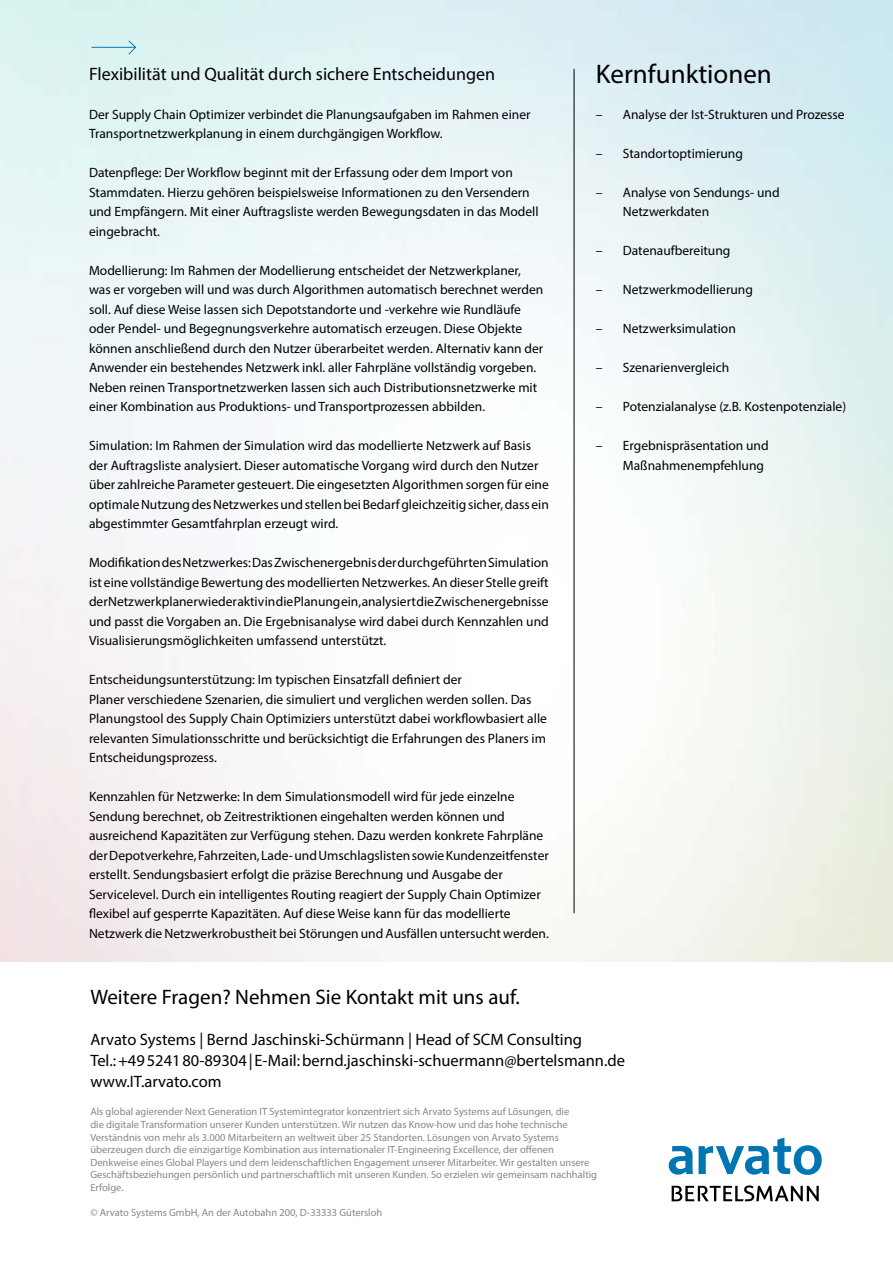
<style>
.page{position:relative;width:893px;height:1263px;background:#fff}
.page>*{position:absolute;margin:0;border:0;box-sizing:border-box;transform-origin:0 0}
.t1{font:27px "Myriad Pro";color:#000}
.t2{font:21px "Myriad Pro";color:#000}
.t3{font:18px "Myriad Pro";color:#000}
.t4{font:16.5px/21px "Myriad Pro";color:#000}
.t5{font:13.5px/19.5px "Myriad Pro";color:#000}
.t6{font:10.5px/12.6px "Myriad Pro";color:#878787}
</style>
<div class="page">
<svg style="left:669px;top:1146px;width:24px;height:28px"></svg>
<svg style="left:699px;top:1137px;width:123px;height:38px"></svg>
<svg style="left:672px;top:1185px;width:147px;height:16px"></svg>
<hr style="left:574px;top:69px;width:1px;height:844px;background:#000">
<hr style="left:92px;top:47px;width:44px;height:1px;background:#0779b5">
<svg style="left:128px;top:40px;width:9px;height:15px"></svg>
<h3 class="t3" style="left:89px;top:63px;width:408px">Flexibilität und Qualität durch sichere Entscheidungen</h3>
<p class="t5" style="left:89px;top:104px;width:443px">Der Supply Chain Optimizer verbindet die Planungsaufgaben im Rahmen einer<br>Transportnetzwerkplanung in einem durchgängigen Workflow.</p>
<p class="t5" style="left:89px;top:163px;width:451px">Datenpflege: Der Workflow beginnt mit der Erfassung oder dem Import von Stammdaten. Hierzu gehören beispielsweise Informationen zu den Versendern und Empfängern. Mit einer Auftragsliste werden Bewegungsdaten in das Modell eingebracht.</p>
<p class="t5" style="left:89px;top:260px;width:456px">Modellierung: Im Rahmen der Modellierung entscheidet der Netzwerkplaner, was er vorgeben will und was durch Algorithmen automatisch berechnet werden soll. Auf diese Weise lassen sich Depotstandorte und -verkehre wie Rundläufe oder Pendel- und Begegnungsverkehre automatisch erzeugen. Diese Objekte können anschließend durch den Nutzer überarbeitet werden. Alternativ kann der Anwender ein bestehendes Netzwerk inkl. aller Fahrpläne vollständig vorgeben.<br>Neben reinen Transportnetzwerken lassen sich auch Distributionsnetzwerke mit einer Kombination aus Produktions- und Transportprozessen abbilden.</p>
<p class="t5" style="left:89px;top:436px;width:461px">Simulation: Im Rahmen der Simulation wird das modellierte Netzwerk auf Basis der Auftragsliste analysiert. Dieser automatische Vorgang wird durch den Nutzer über zahlreiche Parameter gesteuert. Die eingesetzten Algorithmen sorgen für eine optimale Nutzung des Netzwerkes und stellen bei Bedarf gleichzeitig sicher, dass ein abgestimmter Gesamtfahrplan erzeugt wird.</p>
<p class="t5" style="left:89px;top:553px;width:461px;text-align:justify">Modifikation des Netzwerkes: Das Zwischenergebnis der durchgeführten Simulation ist eine vollständige Bewertung des modellierten Netzwerkes. An dieser Stelle greift der Netzwerkplaner wieder aktiv in die Planung ein, analysiert die Zwischenergebnisse und passt die Vorgaben an. Die Ergebnisanalyse wird dabei durch Kennzahlen und Visualisierungsmöglichkeiten umfassend unterstützt.</p>
<p class="t5" style="left:89px;top:670px;width:459px">Entscheidungsunterstützung: Im typischen Einsatzfall definiert der<br>Planer verschiedene Szenarien, die simuliert und verglichen werden sollen. Das Planungstool des Supply Chain Optimiziers unterstützt dabei workflowbasiert alle relevanten Simulationsschritte und berücksichtigt die Erfahrungen des Planers im Entscheidungsprozess.</p>
<p class="t5" style="left:89px;top:787px;width:461px">Kennzahlen für Netzwerke: In dem Simulationsmodell wird für jede einzelne Sendung berechnet, ob Zeitrestriktionen eingehalten werden können und ausreichend Kapazitäten zur Verfügung stehen. Dazu werden konkrete Fahrpläne der Depotverkehre, Fahrzeiten, Lade- und Umschlagslisten sowie Kundenzeitfenster erstellt. Sendungsbasiert erfolgt die präzise Berechnung und Ausgabe der Servicelevel. Durch ein intelligentes Routing reagiert der Supply Chain Optimizer flexibel auf gesperrte Kapazitäten. Auf diese Weise kann für das modellierte Netzwerk die Netzwerkrobustheit bei Störungen und Ausfällen untersucht werden.</p>
<h1 class="t1" style="left:596px;top:57px;width:178px">Kernfunktionen</h1>
<p class="t5" style="left:596px;top:104px;width:250px">– Analyse der Ist-Strukturen und Prozesse</p>
<p class="t5" style="left:596px;top:143px;width:149px">– Standortoptimierung</p>
<p class="t5" style="left:623px;top:182px;width:158px;text-indent:-27px">– Analyse von Sendungs- und<br>Netzwerkdaten</p>
<p class="t5" style="left:596px;top:241px;width:136px">– Datenaufbereitung</p>
<p class="t5" style="left:596px;top:280px;width:159px">– Netzwerkmodellierung</p>
<p class="t5" style="left:596px;top:319px;width:141px">– Netzwerksimulation</p>
<p class="t5" style="left:596px;top:358px;width:135px">– Szenarienvergleich</p>
<p class="t5" style="left:596px;top:397px;width:252px">– Potenzialanalyse (z.B. Kostenpotenziale)</p>
<p class="t5" style="left:623px;top:436px;width:147px;text-indent:-27px">– Ergebnispräsentation und<br>Maßnahmenempfehlung</p>
<h2 class="t2" style="left:90px;top:984px;width:431px">Weitere Fragen? Nehmen Sie Kontakt mit uns auf.</h2>
<p class="t4" style="left:90px;top:1028px;width:536px">Arvato Systems | Bernd Jaschinski-Schürmann | Head of SCM Consulting<br>Tel.: +49 5241 80-89304 | E-Mail: bernd.jaschinski-schuermann@bertelsmann.de www.IT.arvato.com</p>
<p class="t6" style="left:90px;top:1105px;width:508px">Als global agierender Next Generation IT Systemintegrator konzentriert sich Arvato Systems auf Lösungen, die<br>die digitale Transformation unserer Kunden unterstützen. Wir nutzen das Know-how und das hohe technische Verständnis von mehr als 3.000 Mitarbeitern an weltweit über 25 Standorten. Lösungen von Arvato Systems überzeugen durch die einzigartige Kombination aus internationaler IT-Engineering Excellence, der offenen Denkweise eines Global Players und dem leidenschaftlichen Engagement unserer Mitarbeiter. Wir gestalten unsere Geschäftsbeziehungen persönlich und partnerschaftlich mit unseren Kunden. So erzielen wir gemeinsam nachhaltig Erfolge.</p>
<p class="t6" style="left:90px;top:1206px;width:294px">© Arvato Systems GmbH, An der Autobahn 200, D-33333 Gütersloh</p>
</div>
